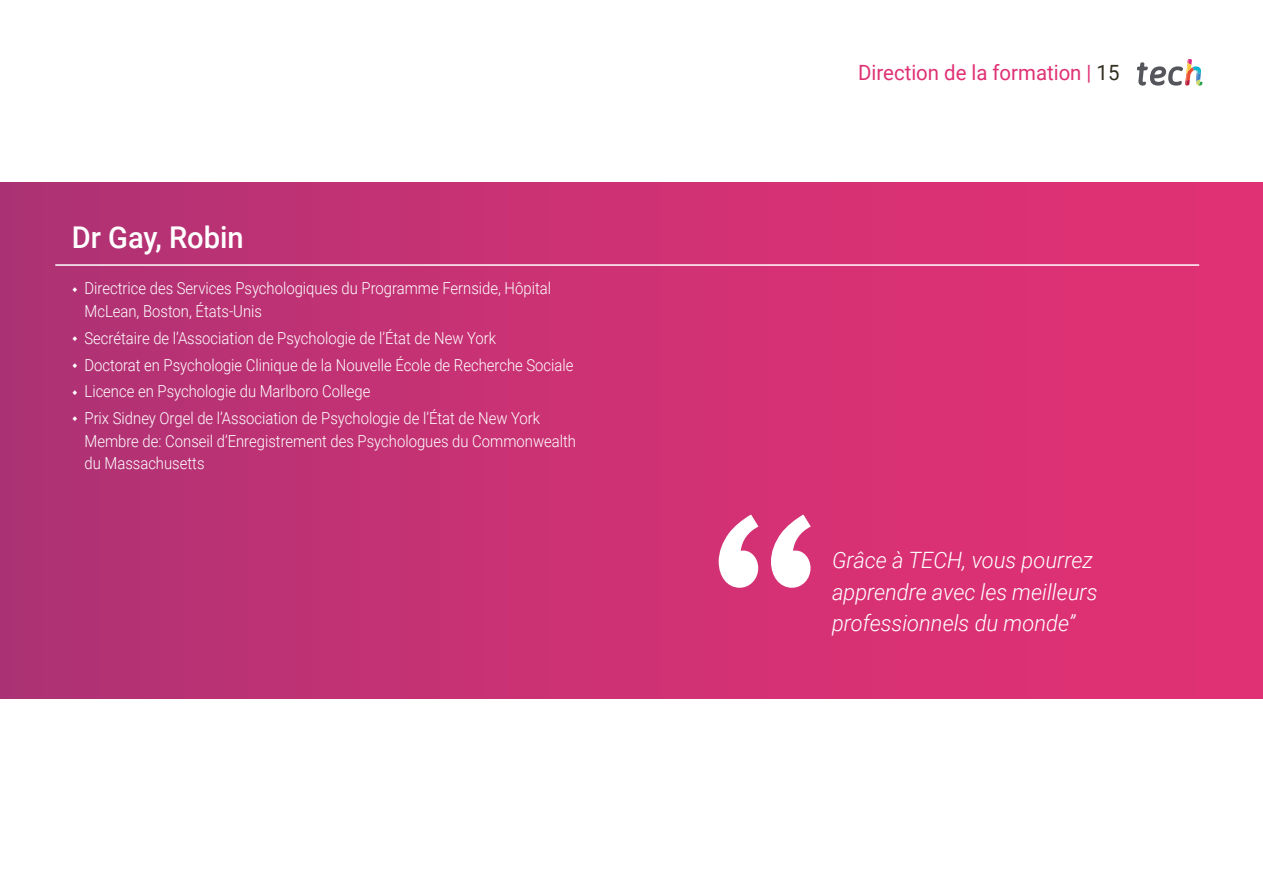
<style>
.page{position:relative;width:1263px;height:893px;background:#fff}
.page>*{position:absolute;margin:0;border:0;box-sizing:border-box;transform-origin:0 0}
.t1{font:500 30px "Roboto";color:#fff}
.t2{font:italic 300 22.5px/31.5px "Roboto";color:#fff}
.t3{font:21px "Roboto";color:#df3174}
.t4{font:300 16.5px/26.7px "Roboto";color:#fff;scale:.9 1}
.s1{color:#312e20}
</style>
<div class="page">
<div style="left:0;top:182px;width:1263px;height:516px;background:linear-gradient(to right,#b13274,#e63174)"></div>
<svg style="left:719px;top:514px;width:92px;height:74px"></svg>
<hr style="left:55px;top:264px;width:1144px;height:2px;background:#fff">
<svg style="left:1137px;top:59px;width:65px;height:27px"></svg>
<svg style="left:73px;top:287px;width:4px;height:5px"></svg>
<svg style="left:73px;top:336px;width:4px;height:5px"></svg>
<svg style="left:73px;top:363px;width:4px;height:5px"></svg>
<svg style="left:73px;top:390px;width:4px;height:5px"></svg>
<svg style="left:73px;top:416px;width:4px;height:5px"></svg>
<h1 class="t1" style="left:72px;top:216px;width:173px">Dr Gay, Robin</h1>
<p class="t4" style="left:85px;top:277px;width:520px;line-height:22.5px">Directrice des Services Psychologiques du Programme Fernside, Hôpital<br>McLean, Boston, États-Unis</p>
<p class="t4" style="left:85px;top:324px;width:545px">Secrétaire de l’Association de Psychologie de l’État de New York<br>Doctorat en Psychologie Clinique de la Nouvelle École de Recherche Sociale Licence en Psychologie du Marlboro College<br>Prix Sidney Orgel de l’Association de Psychologie de l’État de New York</p>
<p class="t4" style="left:85px;top:429px;width:548px;line-height:22.5px">Membre de: Conseil d’Enregistrement des Psychologues du Commonwealth du Massachusetts</p>
<p class="t3" style="left:858px;top:57px;width:263px">Direction de la formation | <span class="s1">15</span></p>
<h2 class="t2" style="left:832px;top:543px;width:267px">Grâce à TECH, vous pourrez apprendre avec les meilleurs professionnels du monde”</h2>
</div>
